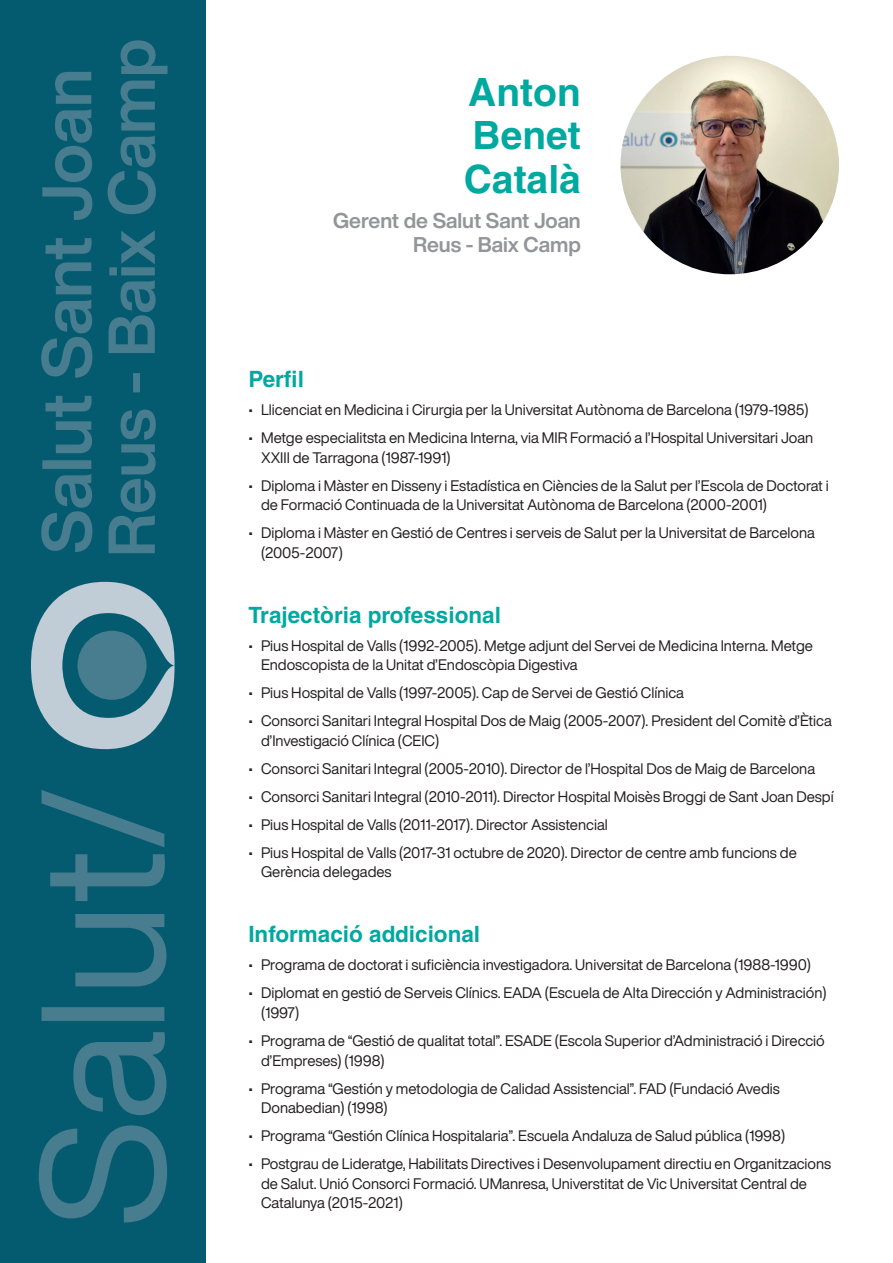
<style>
.page{position:relative;width:893px;height:1263px;background:#fff}
.page>*{position:absolute;margin:0;border:0;box-sizing:border-box;transform-origin:0 0}
.t1{font:700 39px/43.5px "Helvetica";color:#00a9a0;text-align:justify}
.t2{font:700 22.5px "Helvetica";color:#00a9a0}
.t3{font:700 21px/24px "Helvetica Now Display";color:#939598;text-align:right}
.t4{font:15px/19.5px "Helvetica Now Display";color:#231f20}
</style>
<div class="page">
<div style="left:0;top:0;width:206px;height:1263px;background:#045b70"></div>
<svg style="left:39px;top:790px;width:128px;height:432px"></svg>
<svg style="left:107px;top:40px;width:61px;height:514px"></svg>
<svg style="left:41px;top:72px;width:52px;height:480px"></svg>
<svg style="left:31px;top:582px;width:144px;height:167px"></svg>
<img style="left:620px;top:56px;width:219px;height:218px;border-radius:109px">
<h1 class="t1" style="left:464px;top:70px;width:119px">Anton Benet Català</h1>
<h3 class="t3" style="left:333px;top:209px;width:249px">Gerent de Salut Sant Joan<br>Reus - Baix Camp</h3>
<h2 class="t2" style="left:248px;top:366px;width:57px">Perfil</h2>
<p class="t4" style="left:248px;top:400px;width:562px">• Llicenciat en Medicina i Cirurgia per la Universitat Autònoma de Barcelona (1979-1985)</p>
<p class="t4" style="left:261px;top:428px;width:554px;text-indent:-13px">• Metge especialitsta en Medicina Interna, via MIR Formació a l’Hospital Universitari Joan<br>XXIII de Tarragona (1987-1991)</p>
<p class="t4" style="left:261px;top:476px;width:569px;text-indent:-13px">• Diploma i Màster en Disseny i Estadística en Ciències de la Salut per l’Escola de Doctorat i de Formació Continuada de la Universitat Autònoma de Barcelona (2000-2001)</p>
<p class="t4" style="left:261px;top:523px;width:555px;text-indent:-13px">• Diploma i Màster en Gestió de Centres i serveis de Salut per la Universitat de Barcelona (2005-2007)</p>
<h2 class="t2" style="left:248px;top:601px;width:254px">Trajectòria professional</h2>
<p class="t4" style="left:261px;top:636px;width:553px;text-indent:-13px">• Pius Hospital de Valls (1992-2005). Metge adjunt del Servei de Medicina Interna. Metge<br>Endoscopista de la Unitat d’Endoscòpia Digestiva</p>
<p class="t4" style="left:248px;top:683px;width:437px">• Pius Hospital de Valls (1997-2005). Cap de Servei de Gestió Clínica</p>
<p class="t4" style="left:261px;top:711px;width:572px;text-indent:-13px">• Consorci Sanitari Integral Hospital Dos de Maig (2005-2007). President del Comitè d’Ètica d’Investigació Clínica (CEIC)</p>
<p class="t4" style="left:248px;top:759px;width:568px">• Consorci Sanitari Integral (2005-2010). Director de l’Hospital Dos de Maig de Barcelona</p>
<p class="t4" style="left:248px;top:787px;width:587px">• Consorci Sanitari Integral (2010-2011). Director Hospital Moisès Broggi de Sant Joan Despí</p>
<p class="t4" style="left:248px;top:815px;width:361px">• Pius Hospital de Valls (2011-2017). Director Assistencial</p>
<p class="t4" style="left:261px;top:843px;width:537px;text-indent:-13px">• Pius Hospital de Valls (2017-31 octubre de 2020). Director de centre amb funcions de<br>Gerència delegades</p>
<h2 class="t2" style="left:248px;top:921px;width:233px">Informació addicional</h2>
<p class="t4" style="left:248px;top:955px;width:564px">• Programa de doctorat i suficiència investigadora. Universitat de Barcelona (1988-1990)</p>
<p class="t4" style="left:261px;top:983px;width:567px;text-indent:-13px">• Diplomat en gestió de Serveis Clínics. EADA (Escuela de Alta Dirección y Administración) (1997)</p>
<p class="t4" style="left:261px;top:1031px;width:565px;text-indent:-13px">• Programa de “Gestió de qualitat total”. ESADE (Escola Superior d’Administració i Direcció d’Empreses) (1998)</p>
<p class="t4" style="left:261px;top:1078px;width:520px;text-indent:-13px">• Programa “Gestión y metodologia de Calidad Assistencial”. FAD (Fundació Avedis<br>Donabedian) (1998)</p>
<p class="t4" style="left:248px;top:1126px;width:538px">• Programa “Gestión Clínica Hospitalaria”. Escuela Andaluza de Salud pública (1998)</p>
<p class="t4" style="left:261px;top:1154px;width:572px;text-indent:-13px">• Postgrau de Lideratge, Habilitats Directives i Desenvolupament directiu en Organitzacions de Salut. Unió Consorci Formació. UManresa, Universtitat de Vic Universitat Central de<br>Catalunya (2015-2021)</p>
</div>
